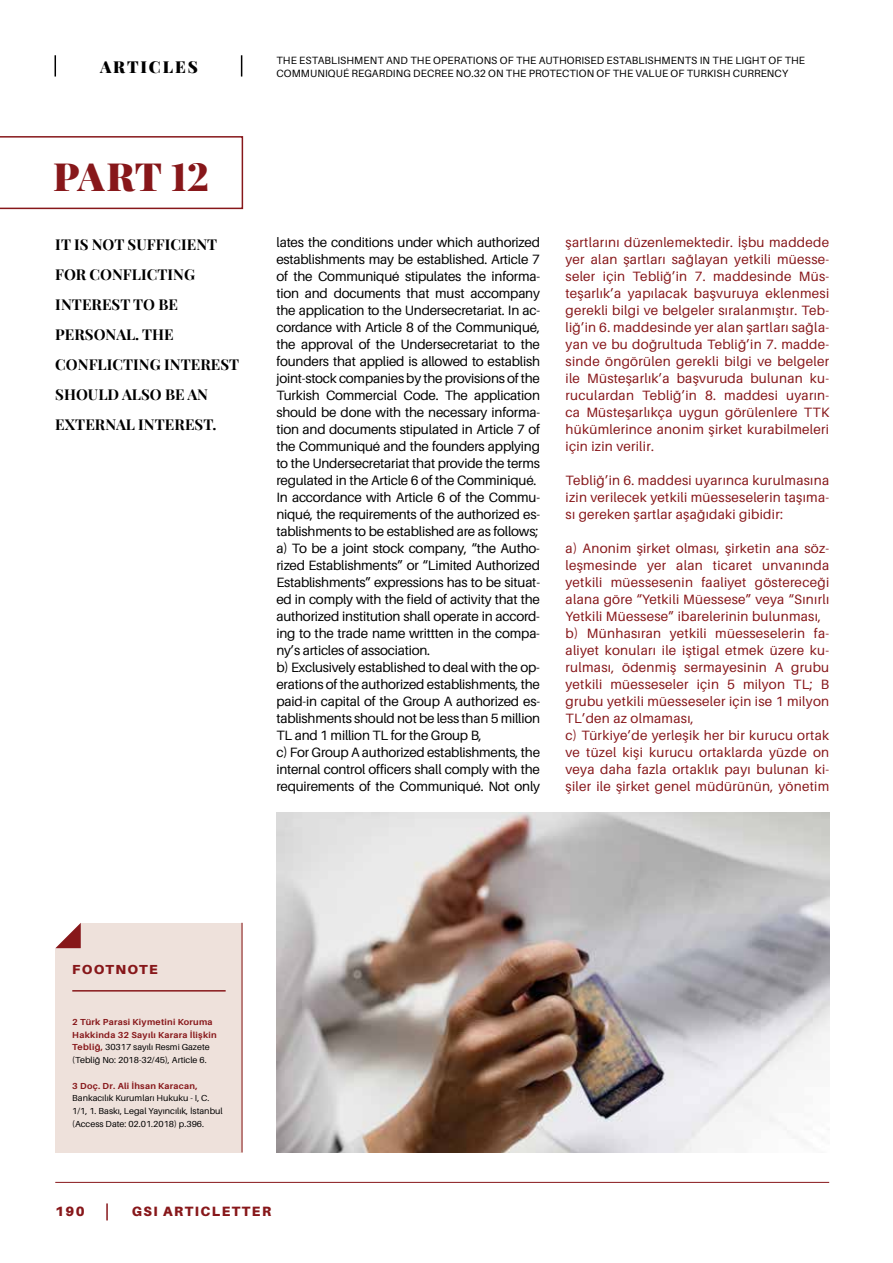
<style>
.page{position:relative;width:893px;height:1263px;background:#fff}
.page>*{position:absolute;margin:0;border:0;box-sizing:border-box;transform-origin:0 0}
.t1{font:900 39px "Playfair Display";letter-spacing:.005em;color:#87171a}
.t2{font:900 16.5px "Playfair Display";letter-spacing:.12em;color:#000}
.t3{font:700 15px/30px "Playfair Display";letter-spacing:.005em;color:#000}
.t4{font:13.5px/17px "Aileron";letter-spacing:-.015em;color:#000}
.t5{font:13.5px/17px "Aileron";letter-spacing:.02em;color:#87171a;text-align:justify}
.t6{font:900 13.5px "Aileron";letter-spacing:.11em;color:#87171a}
.t7{font:900 13.05px "Aileron";letter-spacing:.1em;color:#87171a}
.t8{font:10.5px/12.8px "Aileron";letter-spacing:.01em;color:#000}
.t9{font:700 8.7px/12.8px "Aileron";letter-spacing:.03em;color:#87171a}
.t10{font:8.7px/12.8px "Aileron";color:#000}
.s1{font-weight:400;color:#000}
</style>
<div class="page">
<svg style="left:0;top:136px;width:243px;height:73px"></svg>
<hr style="left:55px;top:1182px;width:774px;height:1px;background:#87171a">
<svg style="left:106px;top:1203px;width:2px;height:17px"></svg>
<svg style="left:55px;top:55px;width:1px;height:22px"></svg>
<svg style="left:241px;top:55px;width:1px;height:22px"></svg>
<img style="left:276px;top:812px;width:553px;height:340px">
<div style="left:55px;top:923px;width:187px;height:229px;background:#eee1db"></div>
<hr style="left:72px;top:990px;width:154px;height:1px;background:#87171a">
<svg style="left:55px;top:923px;width:26px;height:25px"></svg>
<hr style="left:242px;top:923px;width:1px;height:229px;background:#87171a">
<p class="t2" style="left:100px;top:54px;width:99px">ARTICLES</p>
<h1 class="t1" style="left:53px;top:146px;width:157px">PART 12</h1>
<p class="t3" style="left:55px;top:228px;width:186px">IT IS NOT SUFFICIENT<br>FOR CONFLICTING<br>INTEREST TO BE<br>PERSONAL. THE<br>CONFLICTING INTEREST<br>SHOULD ALSO BE AN<br>EXTERNAL INTEREST.</p>
<p class="t8" style="left:276px;top:54px;width:530px">THE ESTABLISHMENT AND THE OPERATIONS OF THE AUTHORISED ESTABLISHMENTS IN THE LIGHT OF THE<br>COMMUNIQUÉ REGARDING DECREE NO.32 ON THE PROTECTION OF THE VALUE OF TURKISH CURRENCY</p>
<p class="t4" style="left:276px;top:234px;width:265px">lates the conditions under which authorized establishments may be established. Article 7 of the Communiqué stipulates the informa&shy;tion and documents that must accompany the application to the Undersecretariat. In ac&shy;cordance with Article 8 of the Communiqué, the approval of the Undersecretariat to the founders that applied is allowed to establish joint-stock companies by the provisions of the Turkish Commercial Code. The application should be done with the necessary informa&shy;tion and documents stipulated in Article 7 of the Communiqué and the founders applying to the Undersecretariat that provide the terms regulated in the Article 6 of the Comminiqué.<br>In accordance with Article 6 of the Commu&shy;niqué, the requirements of the authorized es&shy;tablishments to be established are as follows; a) To be a joint stock company, “the Autho&shy;rized Establishments” or “Limited Authorized Establishments” expressions has to be situat&shy;ed in comply with the field of activity that the authorized institution shall operate in accord&shy;ing to the trade name writtten in the compa&shy;ny’s articles of association.<br>b) Exclusively established to deal with the op&shy;erations of the authorized establishments, the paid-in capital of the Group A authorized es&shy;tablishments should not be less than 5 million TL and 1 million TL for the Group B,<br>c) For Group A authorized establishments, the internal control officers shall comply with the requirements of the Communiqué. Not only</p>
<p class="t5" style="left:566px;top:234px;width:265px">şartlarını düzenlemektedir. İşbu maddede yer alan şartları sağlayan yetkili müesse&shy;seler için Tebliğ’in 7. maddesinde Müs&shy;teşarlık’a yapılacak başvuruya eklenmesi gerekli bilgi ve belgeler sıralanmıştır. Teb&shy;liğ’in 6. maddesinde yer alan şartları sağla&shy;yan ve bu doğrultuda Tebliğ’in 7. madde&shy;sinde öngörülen gerekli bilgi ve belgeler ile Müsteşarlık’a başvuruda bulunan ku&shy;ruculardan Tebliğ’in 8. maddesi uyarın&shy;ca Müsteşarlıkça uygun görülenlere TTK hükümlerince anonim şirket kurabilmeleri için izin verilir.</p>
<p class="t5" style="left:566px;top:472px;width:265px">Tebliğ’in 6. maddesi uyarınca kurulmasına izin verilecek yetkili müesseselerin taşıma&shy;sı gereken şartlar aşağıdaki gibidir:</p>
<p class="t5" style="left:566px;top:540px;width:265px;text-align:left">a) Anonim şirket olması, şirketin ana söz&shy;leşmesinde yer alan ticaret unvanında yetkili müessesenin faaliyet göstereceği alana göre “Yetkili Müessese” veya “Sınırlı Yetkili Müessese” ibarelerinin bulunması, b) Münhasıran yetkili müesseselerin fa&shy;aliyet konuları ile iştigal etmek üzere ku&shy;rulması, ödenmiş sermayesinin A grubu yetkili müesseseler için 5 milyon TL; B grubu yetkili müesseseler için ise 1 milyon TL’den az olmaması,<br>c) Türkiye’de yerleşik her bir kurucu ortak ve tüzel kişi kurucu ortaklarda yüzde on veya daha fazla ortaklık payı bulunan ki&shy;şiler ile şirket genel müdürünün, yönetim</p>
<p class="t7" style="left:72px;top:962px;width:87px">FOOTNOTE</p>
<p class="t9" style="left:72px;top:1015px;width:146px">2 Türk Parasi Kiymetini Koruma Hakkinda 32 Sayılı Karara İlişkin Tebliğ, <span class="s1">30317 sayılı Resmi Gazete (Tebliğ No: 2018-32/45), Article 6.</span></p>
<p class="t9" style="left:72px;top:1079px;width:127px">3 Doç. Dr. Ali İhsan Karacan,</p>
<p class="t10" style="left:72px;top:1092px;width:152px">Bankacılık Kurumları Hukuku - I, C.<br>1/1, 1. Baskı, Legal Yayıncılık, İstanbul (Access Date: 02.01.2018) p.396.</p>
<p class="t6" style="left:55px;top:1203px;width:31px">190</p>
<p class="t6" style="left:132px;top:1203px;width:141px">GSI ARTICLETTER</p>
</div>
